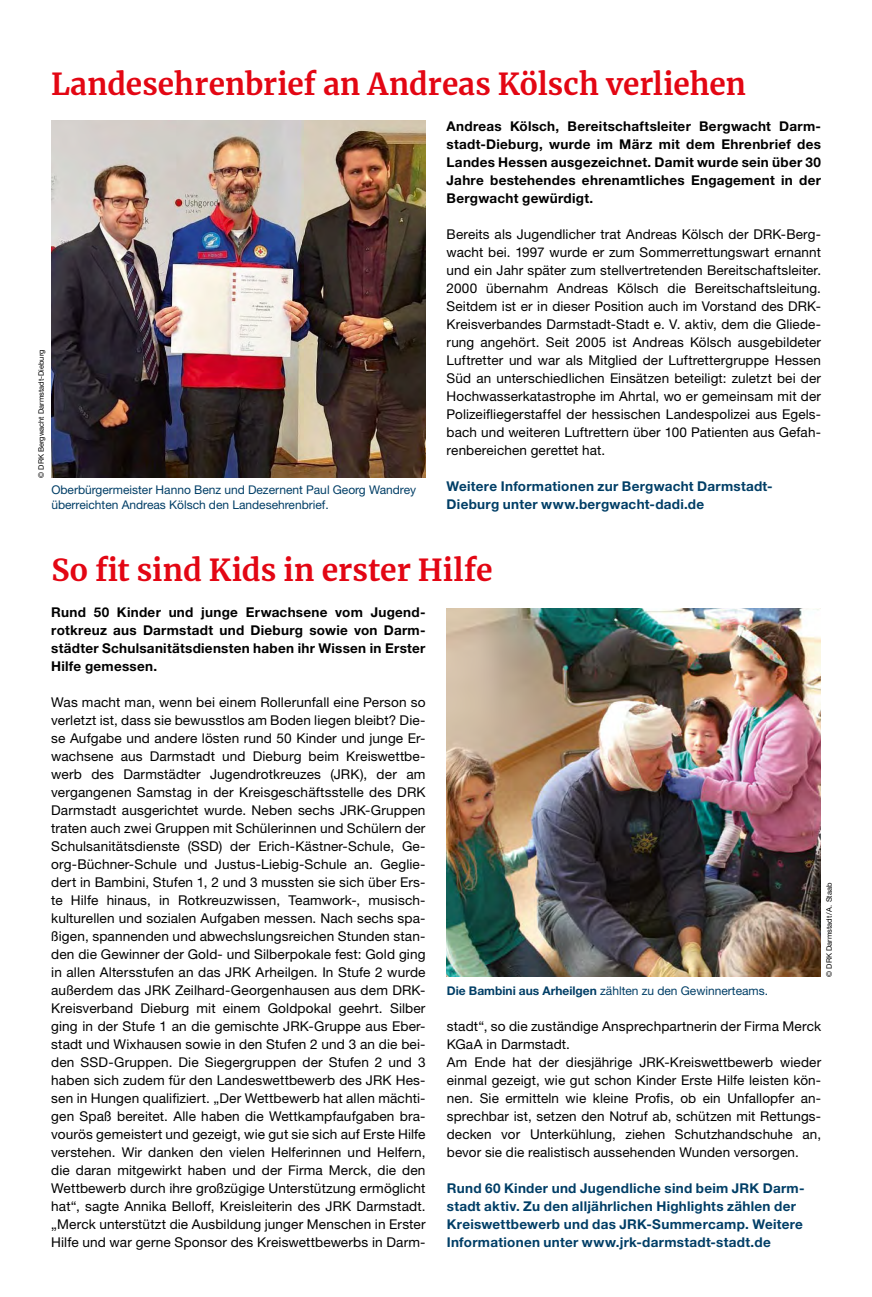
<style>
.page{position:relative;width:872px;height:1297px;background:#fff}
.page>*{position:absolute;margin:0;border:0;box-sizing:border-box;transform-origin:0 0}
.MGB_Headline{font:700 30px "Merriweather";color:#e30613}
.MGB_Copy{font:13.5px/18px "Helvetica Neue LT Pro";letter-spacing:.01em;color:#000;text-align:justify}
.MGB_Copy-2{font:700 13.5px/18px "Helvetica Neue LT Pro";letter-spacing:.02em;color:#000;text-align:justify}
.MGB_Info{font:700 13.5px/18px "Helvetica Neue LT Pro";letter-spacing:.02em;color:#003e66}
.MGB_BU{font:12px/15px "Helvetica Neue LT Pro";color:#003e66}
.MGB_Fotocredits{font:7.5px "Helvetica Neue LT Pro";color:#000}
.s1{font-weight:700}
</style>
<div class="page">
<img style="left:51px;top:121px;width:374px;height:357px">
<img style="left:446px;top:608px;width:374px;height:369px">
<p class="MGB_Headline" style="left:51px;top:63px;width:696px">Landesehrenbrief an Andreas Kölsch verliehen</p>
<p class="MGB_Fotocredits" style="left:37px;top:478px;width:129px;rotate:-90deg">© DRK Bergwacht Darmstadt-Dieburg</p>
<p class="MGB_BU" style="left:51px;top:481px;width:366px">Oberbürgermeister Hanno Benz und Dezernent Paul Georg Wandrey überreichten Andreas Kölsch den Landesehrenbrief.</p>
<p class="MGB_Copy-2" style="left:446px;top:116px;width:376px">Andreas Kölsch, Bereitschaftsleiter Bergwacht Darm&shy;stadt-Dieburg, wurde im März mit dem Ehrenbrief des Landes Hessen ausgezeichnet. Damit wurde sein über 30<br>Jahre bestehendes ehrenamtliches Engagement in der Bergwacht gewürdigt.</p>
<p class="MGB_Copy" style="left:446px;top:224px;width:376px">Bereits als Jugendlicher trat Andreas Kölsch der DRK-Berg&shy;wacht bei. 1997 wurde er zum Sommerrettungswart ernannt und ein Jahr später zum stellvertretenden Bereitschaftsleiter.<br>2000 übernahm Andreas Kölsch die Bereitschaftsleitung.<br>Seitdem ist er in dieser Position auch im Vorstand des DRK-Kreisverbandes Darmstadt-Stadt e. V. aktiv, dem die Gliede&shy;rung angehört. Seit 2005 ist Andreas Kölsch ausgebildeter Luftretter und war als Mitglied der Luftrettergruppe Hessen Süd an unterschiedlichen Einsätzen beteiligt: zuletzt bei der Hochwasserkatastrophe im Ahrtal, wo er gemeinsam mit der Polizeifliegerstaffel der hessischen Landespolizei aus Egels&shy;bach und weiteren Luftrettern über 100 Patienten aus Gefah&shy;renbereichen gerettet hat.</p>
<p class="MGB_Info" style="left:446px;top:476px;width:327px">Weitere Informationen zur Bergwacht Darmstadt-<br>Dieburg unter www.bergwacht-dadi.de</p>
<p class="MGB_Headline" style="left:51px;top:549px;width:443px">So fit sind Kids in erster Hilfe</p>
<p class="MGB_Copy-2" style="left:51px;top:602px;width:376px">Rund 50 Kinder und junge Erwachsene vom Jugend&shy;rotkreuz aus Darmstadt und Dieburg sowie von Darm&shy;städter Schulsanitätsdiensten haben ihr Wissen in Erster Hilfe gemessen.</p>
<p class="MGB_Copy" style="left:51px;top:692px;width:376px">Was macht man, wenn bei einem Rollerunfall eine Person so verletzt ist, dass sie bewusstlos am Boden liegen bleibt? Die&shy;se Aufgabe und andere lösten rund 50 Kinder und junge Er&shy;wachsene aus Darmstadt und Dieburg beim Kreiswettbe&shy;werb des Darmstädter Jugendrotkreuzes (JRK), der am vergangenen Samstag in der Kreisgeschäftsstelle des DRK Darmstadt ausgerichtet wurde. Neben sechs JRK-Gruppen traten auch zwei Gruppen mit Schülerinnen und Schülern der Schulsanitätsdienste (SSD) der Erich-Kästner-Schule, Ge&shy;org-Büchner-Schule und Justus-Liebig-Schule an. Geglie&shy;dert in Bambini, Stufen 1, 2 und 3 mussten sie sich über Ers&shy;te Hilfe hinaus, in Rotkreuzwissen, Teamwork-, musisch&shy;kulturellen und sozialen Aufgaben messen. Nach sechs spa&shy;ßigen, spannenden und abwechslungsreichen Stunden stan&shy;den die Gewinner der Gold- und Silberpokale fest: Gold ging in allen Altersstufen an das JRK Arheilgen. In Stufe 2 wurde außerdem das JRK Zeilhard-Georgenhausen aus dem DRK-Kreisverband Dieburg mit einem Goldpokal geehrt. Silber ging in der Stufe 1 an die gemischte JRK-Gruppe aus Eber&shy;stadt und Wixhausen sowie in den Stufen 2 und 3 an die bei&shy;den SSD-Gruppen. Die Siegergruppen der Stufen 2 und 3 haben sich zudem für den Landeswettbewerb des JRK Hes&shy;sen in Hungen qualifiziert. „Der Wettbewerb hat allen mächti&shy;gen Spaß bereitet. Alle haben die Wettkampfaufgaben bra&shy;vourös gemeistert und gezeigt, wie gut sie sich auf Erste Hilfe verstehen. Wir danken den vielen Helferinnen und Helfern, die daran mitgewirkt haben und der Firma Merck, die den Wettbewerb durch ihre großzügige Unterstützung ermöglicht hat“, sagte Annika Belloff, Kreisleiterin des JRK Darmstadt. „Merck unterstützt die Ausbildung junger Menschen in Erster Hilfe und war gerne Sponsor des Kreiswettbewerbs in Darm-</p>
<p class="MGB_Fotocredits" style="left:824px;top:977px;width:95px;rotate:-90deg">© DRK Darmstadt/A. Staab</p>
<p class="MGB_BU" style="left:447px;top:983px;width:323px"><span class="s1">Die Bambini aus Arheilgen</span> zählten zu den Gewinnerteams.</p>
<p class="MGB_Copy" style="left:447px;top:1016px;width:376px">stadt“, so die zuständige Ansprechpartnerin der Firma Merck<br>KGaA in Darmstadt.</p>
<p class="MGB_Copy" style="left:447px;top:1052px;width:376px">Am Ende hat der diesjährige JRK-Kreiswettbewerb wieder einmal gezeigt, wie gut schon Kinder Erste Hilfe leisten kön&shy;nen. Sie ermitteln wie kleine Profis, ob ein Unfallopfer an&shy;sprechbar ist, setzen den Notruf ab, schützen mit Rettungs&shy;decken vor Unterkühlung, ziehen Schutzhandschuhe an, bevor sie die realistisch aussehenden Wunden versorgen.</p>
<p class="MGB_Info" style="left:447px;top:1178px;width:359px">Rund 60 Kinder und Jugendliche sind beim JRK Darm&shy;stadt aktiv. Zu den alljährlichen Highlights zählen der Kreiswettbewerb und das JRK-Summercamp. Weitere Informationen unter www.jrk-darmstadt-stadt.de</p>
</div>
